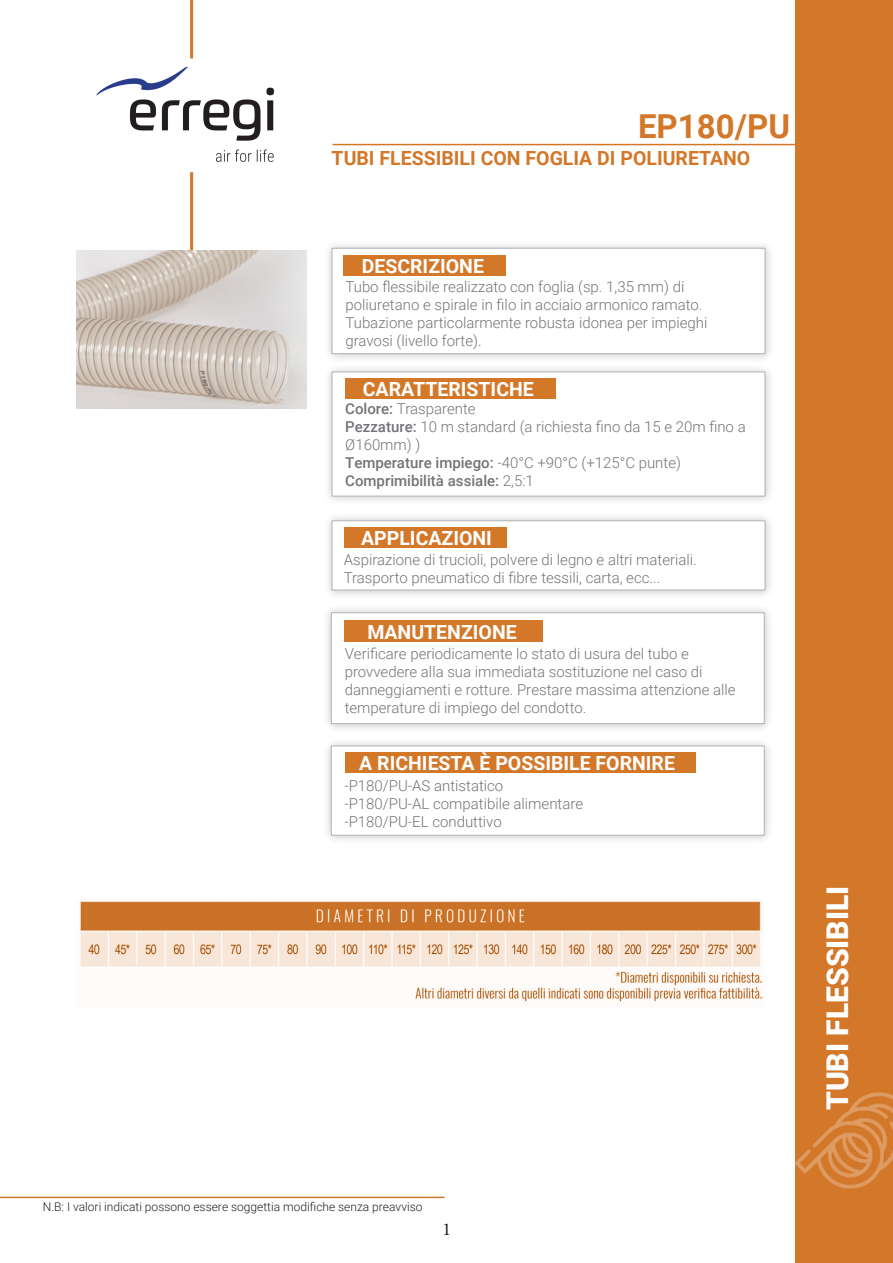
<style>
.page{position:relative;width:893px;height:1263px;background:#fff}
.page>*{position:absolute;margin:0;border:0;box-sizing:border-box;transform-origin:0 0}
.t1{font:700 33px "Roboto";color:#d37729}
.t2{font:900 30px "Roboto";color:#fff}
.t3{font:700 19.5px "Roboto";color:#fff}
.t4{font:700 19.5px "Roboto";color:#d37729}
.t5{font:18px "Minion Pro";color:#231f20}
.t6{font:300 15px/18px "Roboto";color:#727477}
.t7{font:500 15px "Roboto";color:#727477}
.t8{font:300 12px "Roboto";color:#231f20}
.s1{font-weight:500}
.s2{font-weight:300}
</style>
<div class="page">
<div style="left:323px;top:363px;width:452px;height:143px;background:#231f20;opacity:.46"></div>
<div style="left:332px;top:372px;width:433px;height:124px;background:#fff"></div>
<div style="left:323px;top:239px;width:452px;height:125px;background:#231f20;opacity:.46"></div>
<div style="left:332px;top:248px;width:433px;height:106px;background:#fff"></div>
<div style="left:795px;top:0;width:98px;height:1263px;background:#d37729"></div>
<hr style="left:333px;top:144px;width:506px;height:1px;background:#d37729">
<hr style="left:190px;top:0;width:3px;height:58px;background:#d37729">
<hr style="left:190px;top:172px;width:3px;height:78px;background:#d37729">
<div style="left:343px;top:256px;width:162px;height:20px;background:#d37729"></div>
<div style="left:345px;top:379px;width:211px;height:20px;background:#d37729"></div>
<div style="left:322px;top:604px;width:452px;height:130px;background:#231f20;opacity:.46"></div>
<div style="left:331px;top:612px;width:434px;height:112px;background:#fff"></div>
<div style="left:344px;top:620px;width:199px;height:22px;background:#d37729"></div>
<div style="left:323px;top:512px;width:452px;height:88px;background:#231f20;opacity:.46"></div>
<div style="left:332px;top:520px;width:433px;height:70px;background:#fff"></div>
<div style="left:344px;top:527px;width:163px;height:21px;background:#d37729"></div>
<img style="left:80px;top:900px;width:684px;height:103px">
<div style="left:322px;top:737px;width:452px;height:108px;background:#231f20;opacity:.46"></div>
<div style="left:331px;top:745px;width:434px;height:91px;background:#fff"></div>
<div style="left:345px;top:752px;width:350px;height:21px;background:#d37729"></div>
<img style="left:96px;top:66px;width:179px;height:96px">
<img style="left:76px;top:250px;width:230px;height:159px">
<img style="left:795px;top:1092px;width:98px;height:97px">
<hr style="left:0;top:1197px;width:445px;height:1px;background:#d37729">
<p class="t1" style="left:638px;top:103px;width:154px">EP180/PU</p>
<p class="t4" style="left:332px;top:144px;width:420px">TUBI FLESSIBILI CON FOGLIA DI POLIURETANO</p>
<p class="t3" style="left:362px;top:252px;width:124px">DESCRIZIONE</p>
<p class="t6" style="left:345px;top:277px;width:340px">Tubo flessibile realizzato con foglia (sp. 1,35 mm) di</p>
<p class="t6" style="left:345px;top:295px;width:359px">poliuretano e spirale in filo in acciaio armonico ramato.</p>
<p class="t6" style="left:345px;top:313px;width:364px">Tubazione particolarmente robusta idonea per impieghi</p>
<p class="t6" style="left:345px;top:331px;width:138px">gravosi (livello forte).</p>
<p class="t3" style="left:363px;top:375px;width:172px">CARATTERISTICHE</p>
<p class="t6" style="left:345px;top:399px;width:132px"><span class="s1">Colore:</span> Trasparente</p>
<p class="t6" style="left:345px;top:417px;width:402px"><span class="s1">Pezzature:</span> 10 m standard (a richiesta fino da 15 e 20m fino a<br>Ø160mm) )</p>
<p class="t6" style="left:345px;top:453px;width:337px"><span class="s1">Temperature impiego:</span> -40°C +90°C (+125°C punte)</p>
<p class="t7" style="left:345px;top:471px;width:190px">Comprimibilità assiale: <span class="s2">2,5:1</span></p>
<p class="t3" style="left:361px;top:524px;width:132px">APPLICAZIONI</p>
<p class="t6" style="left:344px;top:550px;width:355px">Aspirazione di trucioli, polvere di legno e altri materiali.</p>
<p class="t6" style="left:344px;top:568px;width:318px">Trasporto pneumatico di fibre tessili, carta, ecc...</p>
<p class="t3" style="left:367px;top:618px;width:151px">MANUTENZIONE</p>
<p class="t6" style="left:345px;top:644px;width:346px">Verificare periodicamente lo stato di usura del tubo e</p>
<p class="t6" style="left:345px;top:662px;width:359px">provvedere alla sua immediata sostituzione nel caso di</p>
<p class="t6" style="left:345px;top:680px;width:392px">danneggiamenti e rotture. Prestare massima attenzione alle temperature di impiego del condotto.</p>
<p class="t3" style="left:359px;top:749px;width:317px">A RICHIESTA È POSSIBILE FORNIRE</p>
<p class="t6" style="left:344px;top:776px;width:160px">-P180/PU-AS antistatico</p>
<p class="t6" style="left:344px;top:794px;width:240px">-P180/PU-AL compatibile alimentare</p>
<p class="t6" style="left:344px;top:812px;width:159px">-P180/PU-EL conduttivo</p>
<p class="t8" style="left:43px;top:1198px;width:381px">N.B: I valori indicati possono essere soggettia modifiche senza preavviso</p>
<p class="t5" style="left:443px;top:1217px;width:10px">1</p>
<p class="t2" style="left:816px;top:1110px;width:226px;rotate:-90deg">TUBI FLESSIBILI</p>
</div>
